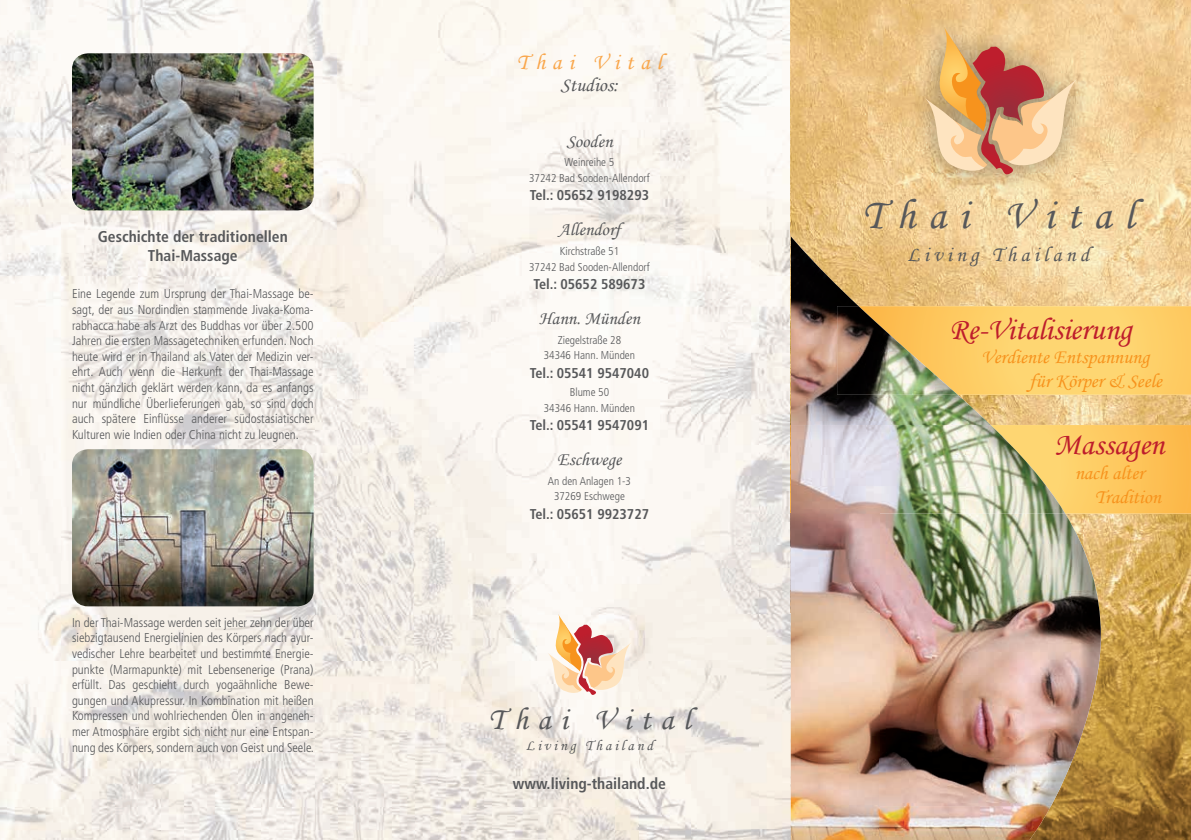
<style>
.page{position:relative;width:1191px;height:840px;background:#fff}
.page>*{position:absolute;margin:0;border:0;box-sizing:border-box;transform-origin:0 0}
.t1{font:42.6px "Monotype Corsiva";letter-spacing:.3em;color:#57585a}
.t2{font:31.6px "Monotype Corsiva";letter-spacing:.3em;color:#57585a}
.t3{font:31.2px "Monotype Corsiva";color:#be1d2c}
.t4{font:22.8px "Monotype Corsiva";letter-spacing:.3em;color:#f9a64a}
.t5{font:21.2px "Monotype Corsiva";letter-spacing:.2em;color:#57585a}
.t6{font:19.8px/23.8px "Monotype Corsiva";color:#f7931d}
.t7{font:19.8px "Monotype Corsiva";color:#57585a}
.t8{font:18.4px "Monotype Corsiva";color:#57585a}
.t9{font:700 condensed 15.6px/19.8px "Frutiger";color:#57585a;text-align:center}
.t10{font:15px "Monotype Corsiva";letter-spacing:.2em;color:#57585a}
.t11{font:700 condensed 14.2px "Frutiger";color:#57585a}
.t12{font:300 condensed 12.8px/15.6px "Frutiger";color:#57585a;text-align:justify}
.t13{font:300 condensed 11.4px/15.6px "Frutiger";color:#57585a;text-align:center}
</style>
<div class="page">
<img style="left:0;top:0;width:1191px;height:839px">
<svg style="left:1065px;top:425px;width:126px;height:88px"></svg>
<svg style="left:990px;top:306px;width:201px;height:88px"></svg>
<img style="left:791px;top:236px;width:199px;height:189px">
<img style="left:879px;top:513px;width:221px;height:244px">
<img style="left:791px;top:513px;width:88px;height:326px">
<img style="left:879px;top:757px;width:194px;height:49px">
<img style="left:879px;top:805px;width:171px;height:34px">
<img style="left:791px;top:425px;width:274px;height:88px">
<img style="left:837px;top:306px;width:120px;height:88px">
<img style="left:902px;top:5px;width:197px;height:194px">
<svg style="left:925px;top:27px;width:151px;height:148px"></svg>
<img style="left:790px;top:0;width:1px;height:425px">
<img style="left:790px;top:425px;width:1px;height:88px">
<img style="left:790px;top:513px;width:1px;height:326px">
<svg style="left:548px;top:613px;width:83px;height:82px"></svg>
<img style="left:72px;top:53px;width:242px;height:157px">
<img style="left:72px;top:449px;width:242px;height:157px">
<p class="t9" style="left:98px;top:226px;width:192px">Geschichte der traditionellen<br>Thai-Massage</p>
<p class="t12" style="left:72px;top:286px;width:243px">Eine Legende zum Ursprung der Thai-Massage be&shy;sagt, der aus Nordindien stammende Jivaka-Koma&shy;rabhacca habe als Arzt des Buddhas vor über 2.500<br>Jahren die ersten Massagetechniken erfunden. Noch heute wird er in Thailand als Vater der Medizin ver&shy;ehrt. Auch wenn die Herkunft der Thai-Massage nicht gänzlich geklärt werden kann, da es anfangs nur mündliche Überlieferungen gab, so sind doch auch spätere Einflüsse anderer südostasiatischer Kulturen wie Indien oder China nicht zu leugnen.</p>
<p class="t12" style="left:72px;top:614px;width:243px">In der Thai-Massage werden seit jeher zehn der über siebzigtausend Energielinien des Körpers nach ayur&shy;vedischer Lehre bearbeitet und bestimmte Energie&shy;punkte (Marmapunkte) mit Lebensenerige (Prana) erfüllt. Das geschieht durch yogaähnliche Bewe&shy;gungen und Akupressur. In Kombination mit heißen Kompressen und wohlriechenden Ölen in angeneh&shy;mer Atmosphäre ergibt sich nicht nur eine Entspan&shy;nung des Körpers, sondern auch von Geist und Seele.</p>
<p class="t4" style="left:517px;top:48px;width:146px">Thai Vital</p>
<p class="t7" style="left:560px;top:73px;width:59px">Studios:</p>
<p class="t8" style="left:566px;top:130px;width:48px">Sooden</p>
<p class="t13" style="left:529px;top:155px;width:122px">Weinreihe 5<br>37242 Bad Sooden-Allendorf</p>
<p class="t11" style="left:530px;top:187px;width:121px">Tel.: 05652 9198293</p>
<p class="t8" style="left:558px;top:218px;width:64px">Allendorf</p>
<p class="t13" style="left:529px;top:243px;width:122px">Kirchstraße 51<br>37242 Bad Sooden-Allendorf</p>
<p class="t11" style="left:533px;top:275px;width:113px">Tel.: 05652 589673</p>
<p class="t8" style="left:539px;top:307px;width:102px">Hann. Münden</p>
<p class="t13" style="left:544px;top:332px;width:93px">Ziegelstraße 28<br>34346 Hann. Münden</p>
<p class="t11" style="left:530px;top:364px;width:121px">Tel.: 05541 9547040</p>
<p class="t13" style="left:544px;top:384px;width:93px">Blume 50<br>34346 Hann. Münden</p>
<p class="t11" style="left:530px;top:417px;width:121px">Tel.: 05541 9547091</p>
<p class="t8" style="left:557px;top:448px;width:66px">Eschwege</p>
<p class="t13" style="left:548px;top:473px;width:85px">An den Anlagen 1-3<br>37269 Eschwege</p>
<p class="t11" style="left:530px;top:505px;width:121px">Tel.: 05651 9923727</p>
<p class="t2" style="left:488px;top:699px;width:203px">Thai Vital</p>
<p class="t10" style="left:526px;top:736px;width:129px">Living Thailand</p>
<p class="t9" style="left:513px;top:773px;width:154px">www.living-thailand.de</p>
<p class="t1" style="left:862px;top:189px;width:273px">Thai Vital</p>
<p class="t5" style="left:907px;top:241px;width:183px">Living Thailand</p>
<p class="t3" style="left:949px;top:310px;width:184px">Re-Vitalisierung</p>
<p class="t6" style="left:1029px;top:344px;width:134px;text-indent:-48px">Verdiente Entspannung für Körper &amp; Seele</p>
<p class="t3" style="left:1054px;top:425px;width:111px">Massagen</p>
<p class="t6" style="left:1094px;top:461px;width:68px;text-indent:-20px">nach alter<br>Tradition</p>
</div>
